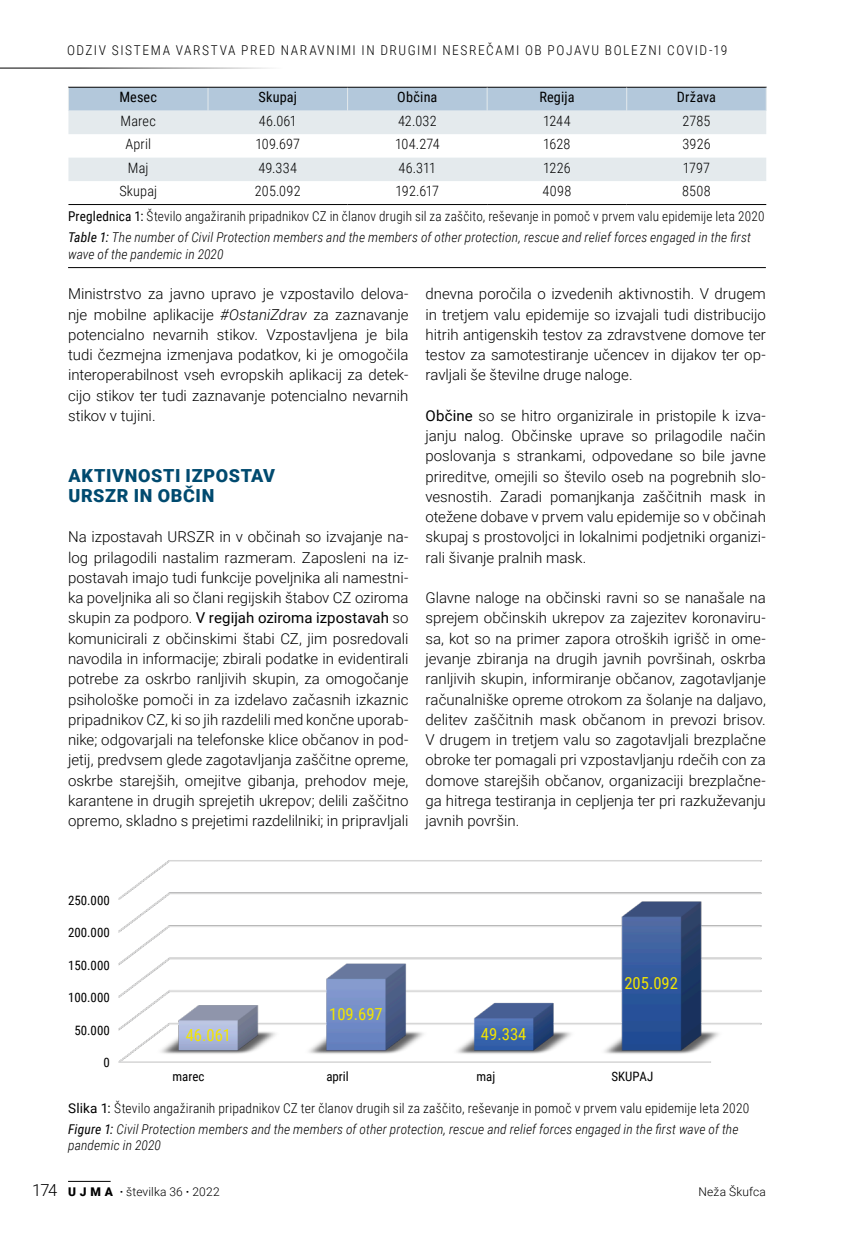
<style>
.page{position:relative;width:851px;height:1234px;background:#fff}
.page>*{position:absolute;margin:0;border:0;box-sizing:border-box;transform-origin:0 0}
._01_Naslov_Mo__12_bl{font:900 18px/20.2px "Roboto";letter-spacing:.035em;color:#004a6f}
.t1{font:16.65px "Roboto Condensed";color:#f3e500}
._00_normal_10pt_SLO{font:300 15px/20.2px "Roboto";color:#000;text-align:justify}
._00_Tabela_celice{font:300 14.25px "Roboto Condensed";letter-spacing:.01em;color:#000}
._00_Tabela_HEADER{font:14.25px "Roboto Condensed";letter-spacing:.01em;color:#000}
._06_podpis_pod_sliko{font:italic 300 13.5px/16.5px "Roboto Condensed";letter-spacing:.01em;color:#000}
._06_podpis_pod_sliko-2{font:300 13.5px "Roboto Condensed";letter-spacing:.01em;color:#000}
._06_podpis_pod_sliko-3{font:300 13.5px "Roboto Condensed";letter-spacing:.115em;color:#000}
.t2{font:12.9px "Roboto Condensed";color:#000}
.t3{font:300 12px "Roboto";letter-spacing:.01em;color:#000}
.s1{font-weight:400}
.s2{font-style:italic}
.s3{font-family:"Roboto";font-weight:400}
.s4{font-size:16.5px}
.s5{font-weight:900}
.s6{font-weight:700}
</style>
<div class="page">
<img style="left:118px;top:860px;width:644px;height:203px">
<svg style="left:68px;top:111px;width:698px;height:70px;fill:#e4eaed"></svg>
<svg style="left:68px;top:87px;width:698px;height:24px"></svg>
<hr style="left:68px;top:204px;width:140px;height:1px;background:#000">
<hr style="left:208px;top:204px;width:139px;height:1px;background:#000">
<hr style="left:347px;top:204px;width:140px;height:1px;background:#000">
<hr style="left:487px;top:204px;width:139px;height:1px;background:#000">
<hr style="left:626px;top:204px;width:140px;height:1px;background:#000">
<hr style="left:68px;top:267px;width:697px;height:1px;background:#000">
<hr style="left:0;top:68px;width:285px;height:1px;background:#000">
<hr style="left:68px;top:1180px;width:43px;height:1px;background:#000">
<p class="_06_podpis_pod_sliko-3" style="left:67px;top:41px;width:661px">ODZIV SISTEMA VARSTVA PRED NARAVNIMI IN DRUGIMI NESREČAMI OB POJAVU BOLEZNI COVID-19</p>
<p class="_00_Tabela_HEADER" style="left:119px;top:87px;width:39px">Mesec</p>
<p class="_00_Tabela_HEADER" style="left:258px;top:87px;width:40px">Skupaj</p>
<p class="_00_Tabela_HEADER" style="left:397px;top:87px;width:42px">Občina</p>
<p class="_00_Tabela_HEADER" style="left:539px;top:87px;width:37px">Regija</p>
<p class="_00_Tabela_HEADER" style="left:676px;top:87px;width:41px">Država</p>
<p class="_00_Tabela_celice" style="left:121px;top:111px;width:37px">Marec</p>
<p class="_00_Tabela_celice" style="left:259px;top:111px;width:40px">46.061</p>
<p class="_00_Tabela_celice" style="left:398px;top:111px;width:40px">42.032</p>
<p class="_00_Tabela_celice" style="left:543px;top:111px;width:29px">1244</p>
<p class="_00_Tabela_celice" style="left:682px;top:111px;width:30px">2785</p>
<p class="_00_Tabela_celice" style="left:125px;top:134px;width:27px">April</p>
<p class="_00_Tabela_celice" style="left:255px;top:134px;width:46px">109.697</p>
<p class="_00_Tabela_celice" style="left:395px;top:134px;width:46px">104.274</p>
<p class="_00_Tabela_celice" style="left:543px;top:134px;width:29px">1628</p>
<p class="_00_Tabela_celice" style="left:682px;top:134px;width:30px">3926</p>
<p class="_00_Tabela_celice" style="left:128px;top:157px;width:22px">Maj</p>
<p class="_00_Tabela_celice" style="left:258px;top:157px;width:40px">49.334</p>
<p class="_00_Tabela_celice" style="left:398px;top:157px;width:39px">46.311</p>
<p class="_00_Tabela_celice" style="left:543px;top:157px;width:29px">1226</p>
<p class="_00_Tabela_celice" style="left:682px;top:157px;width:29px">1797</p>
<p class="_00_Tabela_celice" style="left:119px;top:181px;width:39px">Skupaj</p>
<p class="_00_Tabela_celice" style="left:255px;top:181px;width:47px">205.092</p>
<p class="_00_Tabela_celice" style="left:395px;top:181px;width:45px">192.617</p>
<p class="_00_Tabela_celice" style="left:542px;top:181px;width:30px">4098</p>
<p class="_00_Tabela_celice" style="left:682px;top:181px;width:30px">8508</p>
<p class="_06_podpis_pod_sliko-2" style="left:68px;top:207px;width:697px"><span class="s1">Preglednica 1:</span> Število angažiranih pripadnikov CZ in članov drugih sil za zaščito, reševanje in pomoč v prvem valu epidemije leta 2020</p>
<p class="_06_podpis_pod_sliko" style="left:68px;top:228px;width:684px"><span class="s1">Table 1:</span> The number of Civil Protection members and the members of other protection, rescue and relief forces engaged in the first wave of the pandemic in 2020</p>
<p class="_00_normal_10pt_SLO" style="left:68px;top:283px;width:342px">Ministrstvo za javno upravo je vzpostavilo delova&shy;nje mobilne aplikacije <span class="s2">#OstaniZdrav</span> za zaznavanje potencialno nevarnih stikov. Vzpostavljena je bila tudi čezmejna izmenjava podatkov, ki je omogočila interoperabilnost vseh evropskih aplikacij za detek&shy;cijo stikov ter tudi zaznavanje potencialno nevarnih stikov v tujini.</p>
<p class="_01_Naslov_Mo__12_bl" style="left:68px;top:464px;width:208px">AKTIVNOSTI IZPOSTAV<br>URSZR IN OBČIN</p>
<p class="_00_normal_10pt_SLO" style="left:68px;top:526px;width:342px">Na izpostavah URSZR in v občinah so izvajanje na&shy;log prilagodili nastalim razmeram. Zaposleni na iz&shy;postavah imajo tudi funkcije poveljnika ali namestni&shy;ka poveljnika ali so člani regijskih štabov CZ oziroma skupin za podporo. <span class="s1">V regijah oziroma izpostavah</span> so komunicirali z občinskimi štabi CZ, jim posredovali navodila in informacije; zbirali podatke in evidentirali potrebe za oskrbo ranljivih skupin, za omogočanje psihološke pomoči in za izdelavo začasnih izkaznic pripadnikov CZ, ki so jih razdelili med končne uporab&shy;nike; odgovarjali na telefonske klice občanov in pod&shy;jetij, predvsem glede zagotavljanja zaščitne opreme, oskrbe starejših, omejitve gibanja, prehodov meje, karantene in drugih sprejetih ukrepov; delili zaščitno opremo, skladno s prejetimi razdelilniki; in pripravljali</p>
<p class="_00_normal_10pt_SLO" style="left:425px;top:283px;width:342px">dnevna poročila o izvedenih aktivnostih. V drugem in tretjem valu epidemije so izvajali tudi distribucijo hitrih antigenskih testov za zdravstvene domove ter testov za samotestiranje učencev in dijakov ter op&shy;ravljali še številne druge naloge.</p>
<p class="_00_normal_10pt_SLO" style="left:425px;top:405px;width:342px"><span class="s1">Občine</span> so se hitro organizirale in pristopile k izva&shy;janju nalog. Občinske uprave so prilagodile način poslovanja s strankami, odpovedane so bile javne prireditve, omejili so število oseb na pogrebnih slo&shy;vesnostih. Zaradi pomanjkanja zaščitnih mask in otežene dobave v prvem valu epidemije so v občinah skupaj s prostovoljci in lokalnimi podjetniki organizi&shy;rali šivanje pralnih mask.</p>
<p class="_00_normal_10pt_SLO" style="left:425px;top:587px;width:342px">Glavne naloge na občinski ravni so se nanašale na sprejem občinskih ukrepov za zajezitev koronaviru&shy;sa, kot so na primer zapora otroških igrišč in ome&shy;jevanje zbiranja na drugih javnih površinah, oskrba ranljivih skupin, informiranje občanov, zagotavljanje računalniške opreme otrokom za šolanje na daljavo, delitev zaščitnih mask občanom in prevozi brisov.<br>V drugem in tretjem valu so zagotavljali brezplačne obroke ter pomagali pri vzpostavljanju rdečih con za domove starejših občanov, organizaciji brezplačne&shy;ga hitrega testiranja in cepljenja ter pri razkuževanju javnih površin.</p>
<p class="t2" style="left:68px;top:890px;width:43px">250.000</p>
<p class="t2" style="left:68px;top:923px;width:43px">200.000</p>
<p class="t2" style="left:68px;top:955px;width:43px">150.000</p>
<p class="t2" style="left:68px;top:988px;width:43px">100.000</p>
<p class="t2" style="left:74px;top:1020px;width:37px">50.000</p>
<p class="t2" style="left:103px;top:1053px;width:8px">0</p>
<p class="t1" style="left:186px;top:1023px;width:47px">46.061</p>
<p class="t1" style="left:329px;top:1002px;width:55px">109.697</p>
<p class="t1" style="left:481px;top:1021px;width:47px">49.334</p>
<p class="t1" style="left:624px;top:971px;width:55px">205.092</p>
<p class="t2" style="left:172px;top:1066px;width:33px">marec</p>
<p class="t2" style="left:326px;top:1066px;width:24px">april</p>
<p class="t2" style="left:476px;top:1066px;width:20px">maj</p>
<p class="t2" style="left:611px;top:1066px;width:43px">SKUPAJ</p>
<p class="_06_podpis_pod_sliko-2" style="left:68px;top:1098px;width:682px"><span class="s3">Slika 1:</span> Število angažiranih pripadnikov CZ ter članov drugih sil za zaščito, reševanje in pomoč v prvem valu epidemije leta 2020</p>
<p class="_06_podpis_pod_sliko" style="left:68px;top:1119px;width:672px"><span class="s1">Figure 1:</span> Civil Protection members and the members of other protection, rescue and relief forces engaged in the first wave of the pandemic in 2020</p>
<p class="t3" style="left:32px;top:1183px;width:189px"><span class="s4">174</span> <span class="s5">U J M A</span> <span class="s6">·</span> številka 36 <span class="s6">·</span> 2022</p>
<p class="t3" style="left:698px;top:1183px;width:69px">Neža Škufca</p>
</div>
